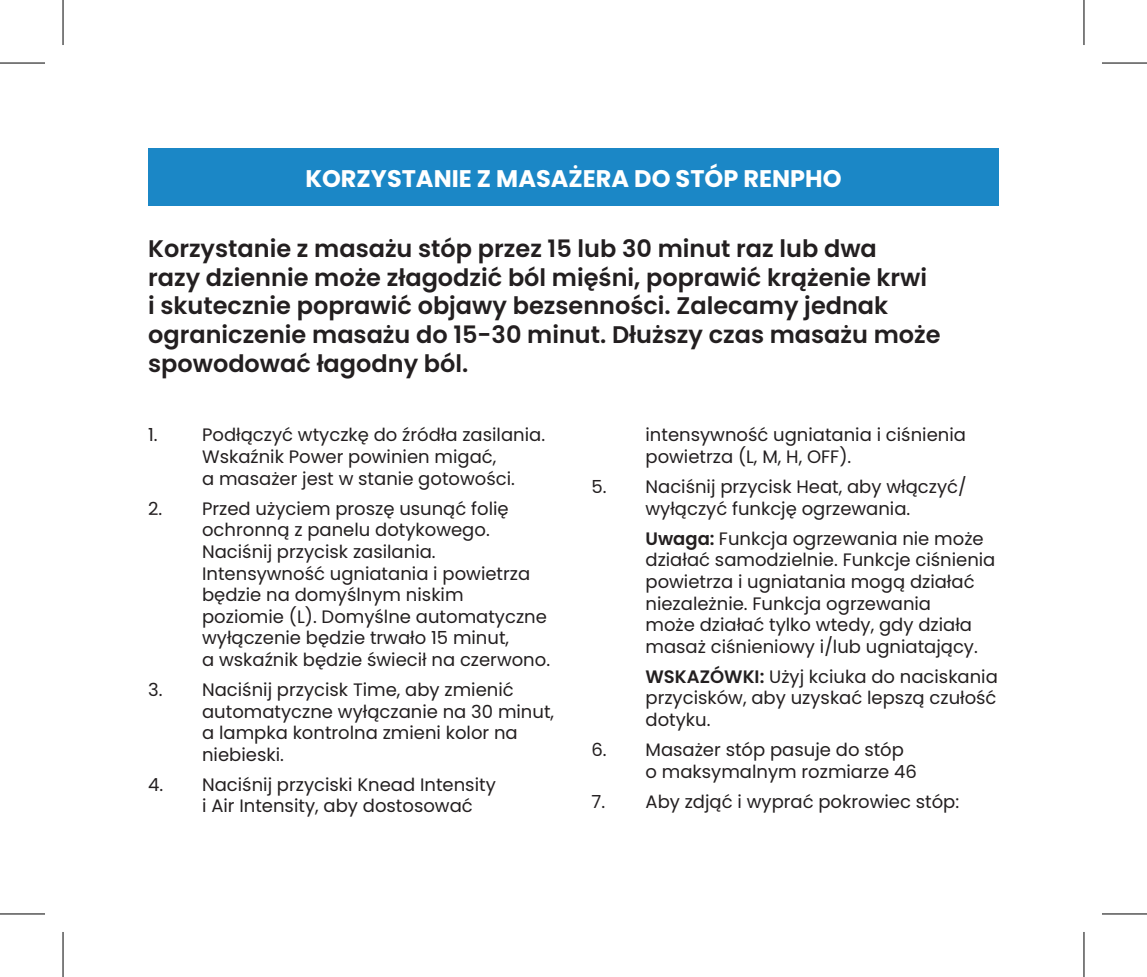
<style>
.page{position:relative;width:1147px;height:977px;background:#fff}
.page>*{position:absolute;margin:0;border:0;box-sizing:border-box;transform-origin:0 0}
.Styl_akapitowy_1{font:600 24px/28.8px "Poppins";color:#231f20}
.t1{font:700 24px "Poppins";color:#fff}
.t2{font:18px/21.6px "Poppins";color:#231f20}
.s1{font-weight:600}
</style>
<div class="page">
<div style="left:148px;top:148px;width:850px;height:58px;background:#1b87c6"></div>
<hr style="left:0;top:62px;width:45px;height:2px;background:#000">
<hr style="left:1101px;top:62px;width:45px;height:2px;background:#000">
<hr style="left:0;top:913px;width:45px;height:1px;background:#000">
<hr style="left:1101px;top:913px;width:45px;height:1px;background:#000">
<hr style="left:62px;top:0;width:2px;height:45px;background:#000">
<hr style="left:62px;top:931px;width:2px;height:45px;background:#000">
<hr style="left:1083px;top:0;width:1px;height:45px;background:#000">
<hr style="left:1083px;top:931px;width:1px;height:45px;background:#000">
<p class="t1" style="left:305px;top:164px;width:538px">KORZYSTANIE Z MASAŻERA DO STÓP RENPHO</p>
<p class="Styl_akapitowy_1" style="left:148px;top:234px;width:794px">Korzystanie z masażu stóp przez 15 lub 30 minut raz lub dwa<br>razy dziennie może złagodzić ból mięśni, poprawić krążenie krwi<br>i skutecznie poprawić objawy bezsenności. Zalecamy jednak ograniczenie masażu do 15-30 minut. Dłuższy czas masażu może spowodować łagodny ból.</p>
<p class="t2" style="left:148px;top:424px;width:11px">1.</p>
<p class="t2" style="left:202px;top:424px;width:344px">Podłączyć wtyczkę do źródła zasilania.<br>Wskaźnik Power powinien migać,<br>a masażer jest w stanie gotowości.</p>
<p class="t2" style="left:202px;top:497px;width:349px;text-indent:-54px">2. Przed użyciem proszę usunąć folię ochronną z panelu dotykowego.<br>Naciśnij przycisk zasilania.<br>Intensywność ugniatania i powietrza będzie na domyślnym niskim<br>poziomie (L). Domyślne automatyczne wyłączenie będzie trwało 15 minut,<br>a wskaźnik będzie świecił na czerwono.</p>
<p class="t2" style="left:202px;top:679px;width:353px;text-indent:-54px">3. Naciśnij przycisk Time, aby zmienić automatyczne wyłączanie na 30 minut, a lampka kontrolna zmieni kolor na niebieski.</p>
<p class="t2" style="left:202px;top:773px;width:295px;text-indent:-54px">4. Naciśnij przyciski Knead Intensity i Air Intensity, aby dostosować</p>
<p class="t2" style="left:645px;top:424px;width:322px">intensywność ugniatania i ciśnienia powietrza (L, M, H, OFF).</p>
<p class="t2" style="left:591px;top:476px;width:376px;text-align:center">5. Naciśnij przycisk Heat, aby włączyć/ wyłączyć funkcję ogrzewania.</p>
<p class="t2" style="left:645px;top:527px;width:351px"><span class="s1">Uwaga:</span> Funkcja ogrzewania nie może działać samodzielnie. Funkcje ciśnienia powietrza i ugniatania mogą działać niezależnie. Funkcja ogrzewania<br>może działać tylko wtedy, gdy działa masaż ciśnieniowy i/lub ugniatający.</p>
<p class="t2" style="left:645px;top:665px;width:354px;text-align:justify"><span class="s1">WSKAZÓWKI:</span> Użyj kciuka do naciskania przycisków, aby uzyskać lepszą czułość dotyku.</p>
<p class="t2" style="left:645px;top:739px;width:273px;text-indent:-54px">6. Masażer stóp pasuje do stóp o maksymalnym rozmiarze 46</p>
<p class="t2" style="left:591px;top:790px;width:369px">7. Aby zdjąć i wyprać pokrowiec stóp:</p>
</div>
